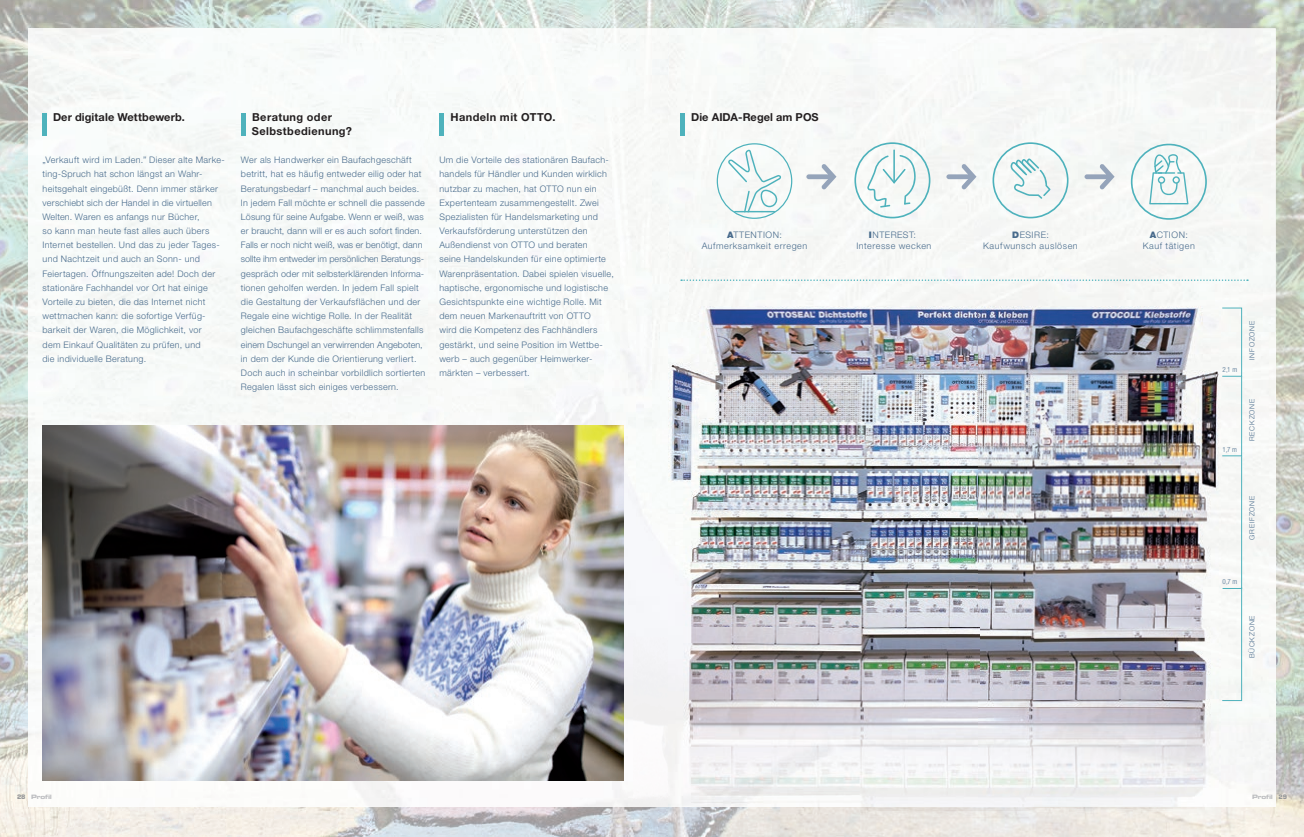
<style>
.page{position:relative;width:1304px;height:837px;background:#fff}
.page>*{position:absolute;margin:0;border:0;box-sizing:border-box;transform-origin:0 0}
.t1{font:700 11px/14.2px "Helvetica Neue LT Std";letter-spacing:.03em;color:#231f20}
.t2{font:700 11px "Helvetica Neue LT Std";letter-spacing:.01em;color:#231f20}
.t3{font:300 9px/14.2px "Helvetica Neue LT Std";letter-spacing:.035em;color:#476a8b}
.t4{font:300 9px/10.8px "Helvetica Neue LT Std";letter-spacing:.06em;color:#476a8b;text-align:center}
.t5{font:300 7px "Helvetica Neue LT Std";letter-spacing:.12em;color:#476a8b}
.t6{font:300 condensed 7px "Helvetica Neue LT Std";color:#476a8b}
.t7{font:6px "Eurostile LT Std Bold Ex 2";letter-spacing:-.05em;color:#bcbdc0}
.s1{font-weight:900}
.s2{font-family:"Eurostile LT Std";font-weight:700;color:#939598}
</style>
<div class="page">
<img style="left:0;top:0;width:1304px;height:33px">
<img style="left:0;top:33px;width:35px;height:803px">
<img style="left:1269px;top:33px;width:35px;height:803px">
<img style="left:35px;top:806px;width:1234px;height:30px">
<img style="left:28px;top:28px;width:641px;height:304px">
<img style="left:669px;top:28px;width:321px;height:278px">
<div style="left:990px;top:28px;width:286px;height:304px;background:#f6f7f6"></div>
<img style="left:28px;top:332px;width:640px;height:474px">
<div style="left:1221px;top:332px;width:55px;height:474px;background:#f7f8f6"></div>
<img style="left:668px;top:306px;width:553px;height:500px">
<div style="left:1222px;top:308px;width:20px;height:68px;border:1px solid #4eb2bc"></div>
<div style="left:1222px;top:375px;width:20px;height:325px;background:#f7f8f6"></div>
<hr style="left:43px;top:113px;width:4px;height:22px;background:#4eb2bc">
<hr style="left:241px;top:113px;width:4px;height:22px;background:#4eb2bc">
<div style="left:439px;top:113px;width:5px;height:22px;background:#4eb2bc"></div>
<img style="left:43px;top:425px;width:581px;height:355px">
<div style="left:680px;top:113px;width:5px;height:23px;background:#4eb2bc"></div>
<svg style="left:806px;top:164px;width:30px;height:25px"></svg>
<svg style="left:946px;top:164px;width:30px;height:25px"></svg>
<svg style="left:1084px;top:164px;width:31px;height:25px"></svg>
<div style="left:717px;top:143px;width:75px;height:76px;border:1px solid #4eb2bc;border-radius:50%"></div>
<svg style="left:728px;top:149px;width:53px;height:63px"></svg>
<div style="left:854px;top:142px;width:76px;height:76px;border:2px solid #4eb2bc;border-radius:50%"></div>
<svg style="left:867px;top:155px;width:49px;height:52px"></svg>
<hr style="left:893px;top:149px;width:2px;height:34px;background:#4eb2bc">
<svg style="left:1010px;top:158px;width:40px;height:41px"></svg>
<div style="left:992px;top:142px;width:76px;height:76px;border:2px solid #4eb2bc;border-radius:50%"></div>
<div style="left:1131px;top:144px;width:76px;height:76px;border:2px solid #4eb2bc;border-radius:50%"></div>
<svg style="left:1149px;top:153px;width:39px;height:51px"></svg>
<svg style="left:681px;top:279px;width:567px;height:2px"></svg>
<p class="t2" style="left:53px;top:110px;width:133px">Der digitale Wettbewerb.</p>
<p class="t3" style="left:43px;top:153px;width:184px">„Verkauft wird im Laden.” Dieser alte Marke&shy;ting-Spruch hat schon längst an Wahr&shy;heitsgehalt eingebüßt. Denn immer stärker verschiebt sich der Handel in die virtuellen Welten. Waren es anfangs nur Bücher,<br>so kann man heute fast alles auch übers Internet bestellen. Und das zu jeder Tages&shy;und Nachtzeit und auch an Sonn- und Feiertagen. Öffnungszeiten ade! Doch der stationäre Fachhandel vor Ort hat einige Vorteile zu bieten, die das Internet nicht wettmachen kann: die sofortige Verfüg&shy;barkeit der Waren, die Möglichkeit, vor<br>dem Einkauf Qualitäten zu prüfen, und<br>die individuelle Beratung.</p>
<p class="t1" style="left:252px;top:109px;width:101px">Beratung oder<br>Selbstbedienung?</p>
<p class="t3" style="left:241px;top:153px;width:186px">Wer als Handwerker ein Baufachgeschäft betritt, hat es häufig entweder eilig oder hat Beratungsbedarf – manchmal auch beides.<br>In jedem Fall möchte er schnell die passen de Lösung für seine Aufgabe. Wenn er weiß, was er braucht, dann will er es auch sofort finden.<br>Falls er noch nicht weiß, was er benötigt, dann sollte ihm entweder im persönlichen Beratungs - gespräch oder mit selbsterklärenden Informa&shy;tionen geholfen werden. In jedem Fall spielt die Gestaltung der Verkaufsflächen und der Regale eine wichtige Rolle. In der Realität gleichen Baufachgeschäfte schlimmstenfalls einem Dschungel an verwirrenden Angeboten, in dem der Kunde die Orientierung verliert.<br>Doch auch in scheinbar vorbildlich sortierten Regalen lässt sich einiges verbessern.</p>
<p class="t1" style="left:451px;top:109px;width:107px">Handeln mit OTTO.</p>
<p class="t3" style="left:439px;top:153px;width:176px">Um die Vorteile des stationären Baufach&shy;handels für Händler und Kunden wirklich nutzbar zu machen, hat OTTO nun ein Expertenteam zusammengestellt. Zwei Spezialisten für Handelsmarketing und Verkaufsförderung unterstützen den Außendienst von OTTO und beraten<br>seine Handelskunden für eine optimierte Warenpräsentation. Dabei spielen visuelle, hapti sche, ergonomi sche und logistische Gesichts punkte eine wichtige Rolle. Mit dem neuen Markenauftritt von OTTO<br>wird die Kompetenz des Fachhändlers gestärkt, und seine Position im Wettbe&shy;werb – auch gegenüber Heimwerker&shy;märkten – verbessert.</p>
<p class="t2" style="left:691px;top:111px;width:129px">Die AIDA-Regel am POS</p>
<p class="t4" style="left:702px;top:229px;width:107px"><span class="s1">A</span>TTENTION:<br>Aufmerksamkeit erregen</p>
<p class="t4" style="left:856px;top:229px;width:77px"><span class="s1">I</span>NTEREST:<br>Interesse wecken</p>
<p class="t4" style="left:983px;top:229px;width:96px"><span class="s1">D</span>ESIRE:<br>Kaufwunsch auslösen</p>
<p class="t4" style="left:1143px;top:229px;width:54px"><span class="s1">A</span>CTION:<br>Kauf tätigen</p>
<p class="t6" style="left:1223px;top:366px;width:16px">2,1 m</p>
<p class="t6" style="left:1223px;top:445px;width:16px">1,7 m</p>
<p class="t5" style="left:1248px;top:360px;width:40px;rotate:-90deg">INFOZONE</p>
<p class="t5" style="left:1248px;top:441px;width:44px;rotate:-90deg">RECKZONE</p>
<p class="t5" style="left:1248px;top:539px;width:45px;rotate:-90deg">GREIFZONE</p>
<p class="t6" style="left:1223px;top:577px;width:16px">0,7 m</p>
<p class="t5" style="left:1248px;top:658px;width:44px;rotate:-90deg">BÜCKZONE</p>
<p class="t7" style="left:17px;top:792px;width:36px"><span class="s2">28</span> Profil</p>
<p class="t7" style="left:1252px;top:792px;width:36px">Profil <span class="s2">29</span></p>
</div>
